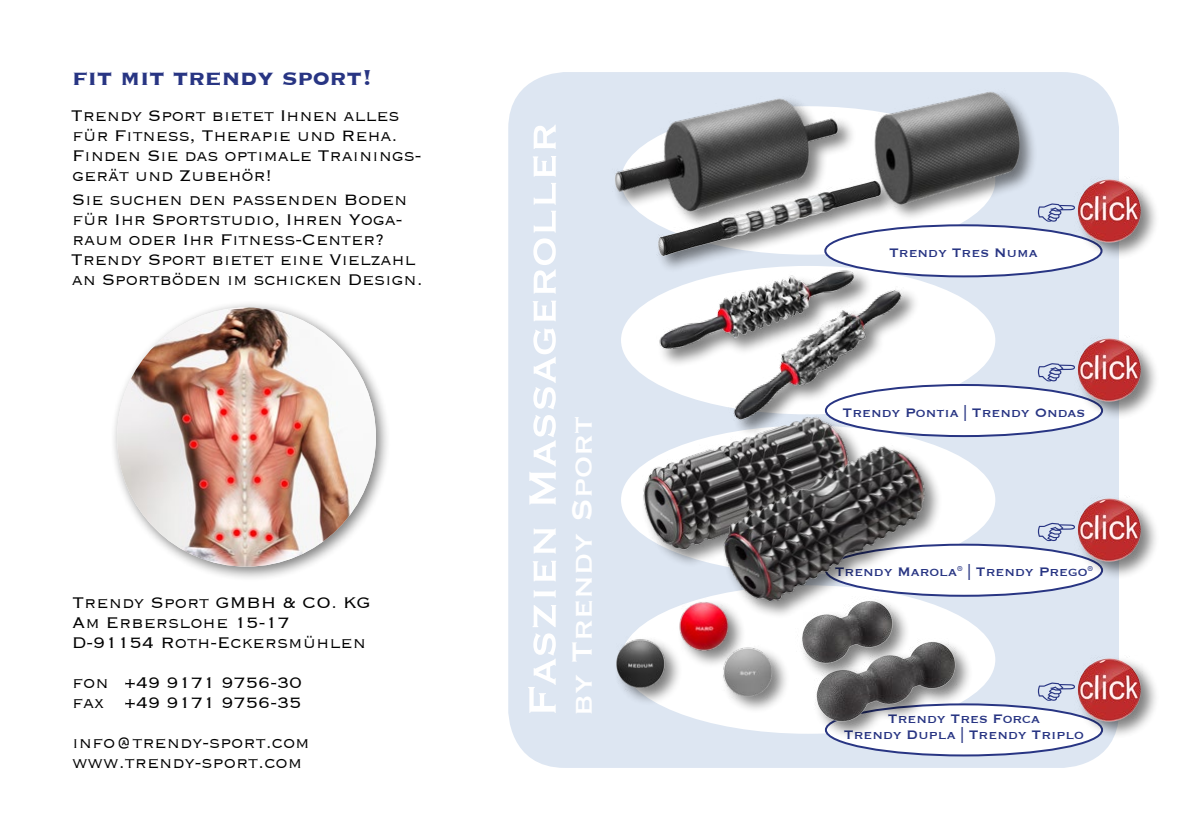
<style>
.page{position:relative;width:1191px;height:840px;background:#fff}
.page>*{position:absolute;margin:0;border:0;box-sizing:border-box;transform-origin:0 0}
.t1{font:50px "Copperplate";color:#fff}
.t2{font:36px "Copperplate";color:#fff}
.t3{font:700 28px "Copperplate";letter-spacing:-.01em;color:#283583}
.t4{font:300 20px/20px "Copperplate";letter-spacing:-.01em;color:#000}
.t5{font:16px/16px "Copperplate";color:#283583;text-align:center}
</style>
<div class="page">
<div style="left:508px;top:72px;width:611px;height:695px;background:#dde6f2;border-radius:57px"></div>
<div style="left:621px;top:266px;width:374px;height:148px;background:#fff;border-radius:50%"></div>
<div style="left:621px;top:585px;width:374px;height:148px;background:#fff;border-radius:50%"></div>
<div style="left:825px;top:225px;width:276px;height:51px;background:#fff;border-radius:50%"></div>
<div style="left:824px;top:224px;width:278px;height:53px;border:2px solid #283583;border-radius:50%"></div>
<div style="left:826px;top:385px;width:276px;height:51px;background:#fff;border-radius:50%"></div>
<div style="left:826px;top:544px;width:276px;height:51px;background:#fff;border-radius:50%"></div>
<div style="left:826px;top:704px;width:276px;height:51px;background:#fff;border-radius:50%"></div>
<div style="left:825px;top:703px;width:278px;height:53px;border:2px solid #283583;border-radius:50%"></div>
<svg style="left:1057px;top:203px;width:17px;height:16px"></svg>
<svg style="left:1038px;top:363px;width:36px;height:18px"></svg>
<svg style="left:1052px;top:522px;width:22px;height:19px"></svg>
<svg style="left:1038px;top:682px;width:36px;height:18px"></svg>
<img style="left:907px;top:92px;width:150px;height:132px">
<img style="left:658px;top:109px;width:249px;height:158px">
<div style="left:613px;top:96px;width:244px;height:132px;background:#000;opacity:.5"></div>
<img style="left:613px;top:96px;width:233px;height:135px">
<img style="left:651px;top:251px;width:214px;height:113px">
<img style="left:701px;top:267px;width:232px;height:112px">
<img style="left:621px;top:379px;width:37px;height:165px">
<img style="left:658px;top:379px;width:394px;height:256px">
<div style="left:814px;top:639px;width:160px;height:101px;background:#000;opacity:.5"></div>
<img style="left:814px;top:629px;width:151px;height:102px">
<div style="left:798px;top:597px;width:112px;height:84px;background:#000;opacity:.5"></div>
<img style="left:798px;top:587px;width:109px;height:102px">
<img style="left:616px;top:578px;width:182px;height:137px">
<div style="left:109px;top:300px;width:282px;height:282px;background:#000;opacity:.5"></div>
<img style="left:117px;top:307px;width:259px;height:259px;border-radius:129px">
<div style="left:1076px;top:176px;width:84px;height:84px;background:#000;opacity:.5"></div>
<img style="left:1074px;top:176px;width:68px;height:68px">
<div style="left:1076px;top:336px;width:84px;height:84px;background:#000;opacity:.5"></div>
<img style="left:1074px;top:336px;width:68px;height:67px">
<div style="left:1076px;top:495px;width:84px;height:84px;background:#000;opacity:.5"></div>
<img style="left:1074px;top:495px;width:68px;height:68px">
<div style="left:1076px;top:655px;width:84px;height:84px;background:#000;opacity:.5"></div>
<img style="left:1074px;top:655px;width:68px;height:67px">
<h3 class="t3" style="left:72px;top:59px;width:302px">fit mit trendy sport!</h3>
<p class="t4" style="left:71px;top:104px;width:352px">Trendy Sport bietet Ihnen alles für Fitness, Therapie und Reha.<br>Finden Sie das optimale Trainings&shy;gerät und Zubehör!</p>
<p class="t4" style="left:71px;top:188px;width:353px">Sie suchen den passenden Boden für Ihr Sportstudio, Ihren Yoga&shy;raum oder Ihr Fitness-Center?<br>Trendy Sport bietet eine Vielzahl an Sportböden im schicken Design.</p>
<p class="t4" style="left:72px;top:591px;width:300px">Trendy Sport GMBH &amp; CO. KG<br>Am Erberslohe 15-17<br>D-91154 Roth-Eckersmühlen</p>
<p class="t4" style="left:72px;top:671px;width:231px">fon +49 9171 9756-30 fax +49 9171 9756-35</p>
<p class="t4" style="left:72px;top:731px;width:239px">info@trendy-sport.com www.trendy-sport.com</p>
<h1 class="t1" style="left:509px;top:715px;width:595px;rotate:-90deg">Faszien Massageroller</h1>
<h2 class="t2" style="left:558px;top:715px;width:302px;rotate:-90deg">by Trendy Sport</h2>
<p class="t5" style="left:889px;top:244px;width:150px">Trendy Tres Numa</p>
<p class="t5" style="left:842px;top:403px;width:244px">Trendy Pontia | Trendy Ondas</p>
<p class="t5" style="left:834px;top:562px;width:260px">Trendy Marola<sup>®</sup> | Trendy Prego<sup>®</sup></p>
<p class="t5" style="left:844px;top:709px;width:242px">Trendy Tres Forca<br>Trendy Dupla | Trendy Triplo</p>
</div>
